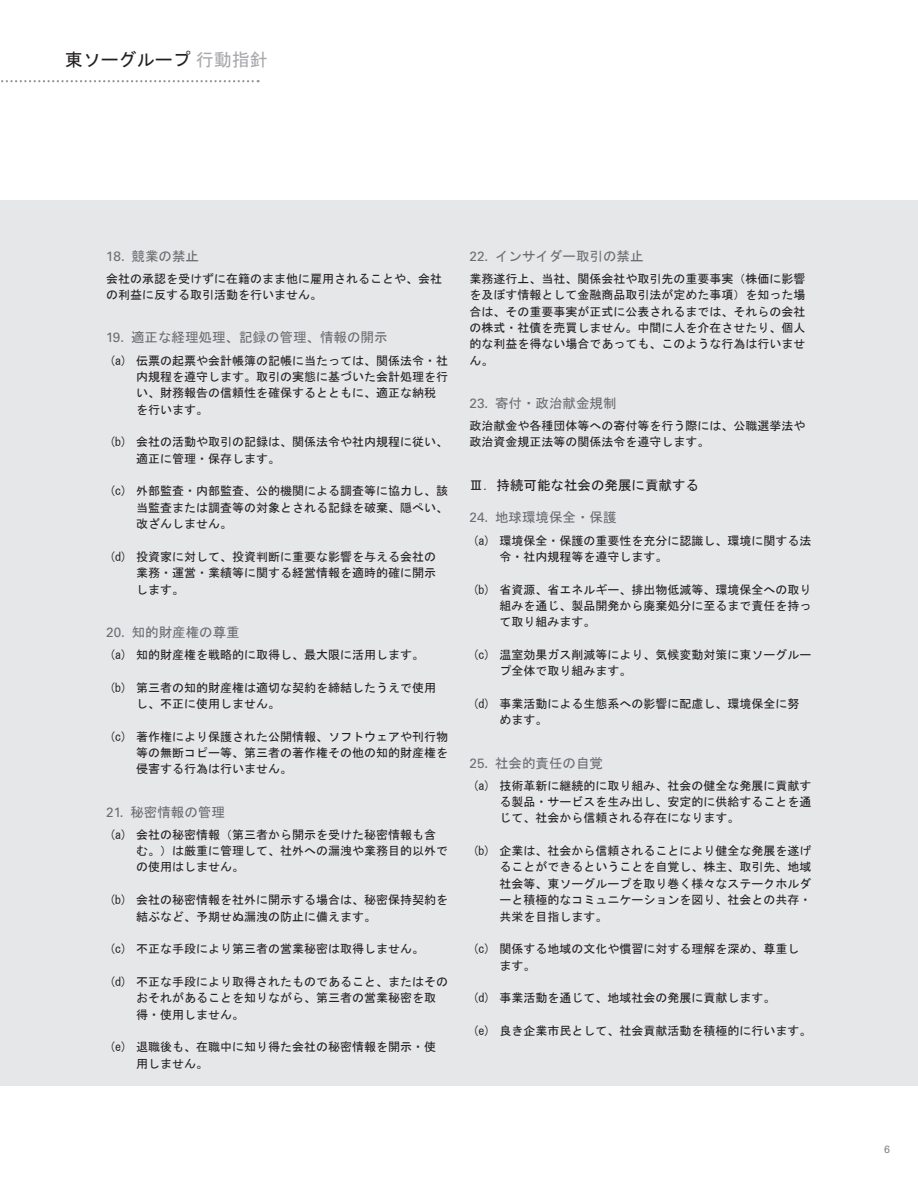
<style>
.page{position:relative;width:918px;height:1188px;background:#fff}
.page>*{position:absolute;margin:0;border:0;box-sizing:border-box;transform-origin:0 0}
.t1{font:18px "MS Gothic";color:#231f20}
.t2{font:13.5px "MS Gothic";color:#6c6d70}
.t3{font:13.5px "MS Gothic";color:#231f20}
.t4{font:12px/16.4px "MS Gothic";color:#231f20}
.t5{font:10.5px "Univers LT Std";color:#808285}
.s1{color:#a8a9ad}
.s2{font-family:"Univers LT Std"}
</style>
<div class="page">
<div style="left:0;top:200px;width:918px;height:886px;background:#e6e7e9"></div>
<svg style="left:1px;top:80px;width:258px;height:2px"></svg>
<h1 class="t1" style="left:65px;top:51px;width:205px">東ソーグループ<span class="s1">行動指針</span></h1>
<p class="t2" style="left:106px;top:249px;width:94px"><span class="s2">18.</span> 競業の禁止</p>
<p class="t4" style="left:106px;top:270px;width:337px">会社の承認を受けずに在籍のまま他に雇用されることや、会社の利益に反する取引活動を行いません。</p>
<p class="t2" style="left:106px;top:331px;width:283px"><span class="s2">19.</span> 適正な経理処理、記録の管理、情報の開示</p>
<p class="t4" style="left:136px;top:352px;width:314px;text-indent:-27px">(a) 伝票の起票や会計帳簿の記帳に当たっては、関係法令・社内規程を遵守します。取引の実態に基づいた会計処理を行い、財務報告の信頼性を確保するとともに、適正な納税を行います。</p>
<p class="t4" style="left:136px;top:434px;width:314px;text-indent:-27px">(b) 会社の活動や取引の記録は、関係法令や社内規程に従い、適正に管理・保存します。</p>
<p class="t4" style="left:136px;top:483px;width:314px;text-align:justify;text-indent:-27px">(c) 外部監査・内部監査、公的機関による調査等に協力し、該当監査または調査等の対象とされる記録を破棄、隠ぺい、改ざんしません。</p>
<p class="t4" style="left:136px;top:548px;width:302px;text-align:justify;text-indent:-27px">(d) 投資家に対して、投資判断に重要な影響を与える会社の業務・運営・業績等に関する経営情報を適時的確に開示します。</p>
<p class="t2" style="left:106px;top:625px;width:135px"><span class="s2">20.</span> 知的財産権の尊重</p>
<p class="t4" style="left:109px;top:646px;width:317px">(a) 知的財産権を戦略的に取得し、最大限に活用します。</p>
<p class="t4" style="left:136px;top:679px;width:302px;text-indent:-27px">(b) 第三者の知的財産権は適切な契約を締結したうえで使用し、不正に使用しません。</p>
<p class="t4" style="left:136px;top:728px;width:314px;text-align:justify;text-indent:-27px">(c) 著作権により保護された公開情報、ソフトウェアや刊行物等の無断コピー等、第三者の著作権その他の知的財産権を侵害する行為は行いません。</p>
<p class="t2" style="left:106px;top:805px;width:120px"><span class="s2">21.</span> 秘密情報の管理</p>
<p class="t4" style="left:136px;top:826px;width:314px;text-indent:-27px">(a) 会社の秘密情報（第三者から開示を受けた秘密情報も含む。）は厳重に管理して、社外への漏洩や業務目的以外での使用はしません。</p>
<p class="t4" style="left:136px;top:892px;width:314px;text-indent:-27px">(b) 会社の秘密情報を社外に開示する場合は、秘密保持契約を結ぶなど、予期せぬ漏洩の防止に備えます。</p>
<p class="t4" style="left:109px;top:941px;width:317px">(c) 不正な手段により第三者の営業秘密は取得しません。</p>
<p class="t4" style="left:136px;top:973px;width:314px;text-indent:-27px">(d) 不正な手段により取得されたものであること、またはそのおそれがあることを知りながら、第三者の営業秘密を取得・使用しません。</p>
<p class="t4" style="left:136px;top:1039px;width:302px;text-indent:-27px">(e) 退職後も、在職中に知り得た会社の秘密情報を開示・使用しません。</p>
<p class="t2" style="left:470px;top:249px;width:176px"><span class="s2">22.</span> インサイダー取引の禁止</p>
<p class="t4" style="left:470px;top:270px;width:337px;text-align:justify">業務遂行上、当社、関係会社や取引先の重要事実（株価に影響を及ぼす情報として金融商品取引法が定めた事項）を知った場合は、その重要事実が正式に公表されるまでは、それらの会社の株式・社債を売買しません。中間に人を介在させたり、個人的な利益を得ない場合であっても、このような行為は行いません。</p>
<p class="t2" style="left:470px;top:396px;width:149px"><span class="s2">23.</span> 寄付・政治献金規制</p>
<p class="t4" style="left:470px;top:418px;width:337px">政治献金や各種団体等への寄付等を行う際には、公職選挙法や政治資金規正法等の関係法令を遵守します。</p>
<p class="t3" style="left:470px;top:478px;width:231px">Ⅲ．持続可能な社会の発展に貢献する</p>
<p class="t2" style="left:470px;top:511px;width:149px"><span class="s2">24.</span> 地球環境保全・保護</p>
<p class="t4" style="left:499px;top:532px;width:313px;text-indent:-27px">(a) 環境保全・保護の重要性を充分に認識し、環境に関する法令・社内規程等を遵守します。</p>
<p class="t4" style="left:499px;top:581px;width:313px;text-align:justify;text-indent:-27px">(b) 省資源、省エネルギー、排出物低減等、環境保全への取り組みを通じ、製品開発から廃棄処分に至るまで責任を持って取り組みます。</p>
<p class="t4" style="left:499px;top:646px;width:313px;text-indent:-27px">(c) 温室効果ガス削減等により、気候変動対策に東ソーグループ全体で取り組みます。</p>
<p class="t4" style="left:499px;top:695px;width:301px;text-indent:-27px">(d) 事業活動による生態系への影響に配慮し、環境保全に努めます。</p>
<p class="t2" style="left:470px;top:756px;width:135px"><span class="s2">25.</span> 社会的責任の自覚</p>
<p class="t4" style="left:499px;top:777px;width:313px;text-align:justify;text-indent:-27px">(a) 技術革新に継続的に取り組み、社会の健全な発展に貢献する製品・サービスを生み出し、安定的に供給することを通じて、社会から信頼される存在になります。</p>
<p class="t4" style="left:499px;top:843px;width:313px;text-align:justify;text-indent:-27px">(b) 企業は、社会から信頼されることにより健全な発展を遂げることができるということを自覚し、株主、取引先、地域社会等、東ソーグループを取り巻く様々なステークホルダーと積極的なコミュニケーションを図り、社会との共存・共栄を目指します。</p>
<p class="t4" style="left:499px;top:941px;width:301px;text-indent:-27px">(c) 関係する地域の文化や慣習に対する理解を深め、尊重します。</p>
<p class="t4" style="left:472px;top:990px;width:304px">(d) 事業活動を通じて、地域社会の発展に貢献します。</p>
<p class="t4" style="left:472px;top:1022px;width:340px">(e) 良き企業市民として、社会貢献活動を積極的に行います。</p>
<p class="t5" style="left:884px;top:1143px;width:7px">6</p>
</div>
